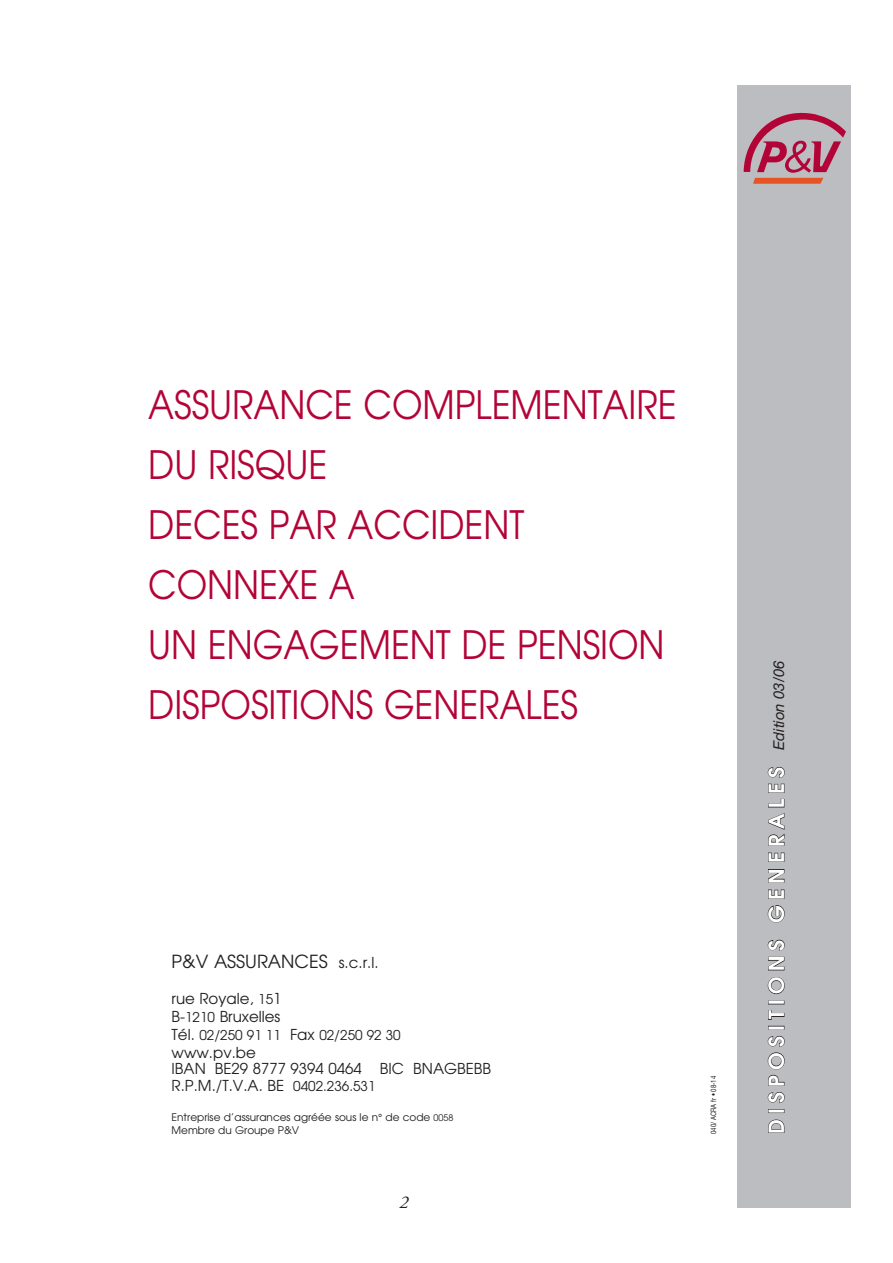
<style>
.page{position:relative;width:893px;height:1263px;background:#fff}
.page>*{position:absolute;margin:0;border:0;box-sizing:border-box;transform-origin:0 0}
.t1{font:39px/60px "Te X Gyre Adventor";color:#b30437;scale:.9 1}
.t2{font:700 21px "Te X Gyre Adventor";letter-spacing:.25em;color:#fff}
.t3{font:18px "Te X Gyre Adventor";color:#231f20}
.t4{font:italic 18px "Adobe Garamond Pro";color:#231f20}
.t5{font:15px/16.5px "Te X Gyre Adventor";color:#231f20}
.t6{font:13.5px "Te X Gyre Adventor";color:#231f20}
.t7{font:10.5px/12.6px "Te X Gyre Adventor";color:#231f20}
.t8{font:7.5px "Helvetica Neue LT Std";color:#231f20;scale:.8 1}
.s1{font-size:15px}
.s2{font-size:13.5px}
.s3{font-size:9px}
.s4{font-family:"Helvetica Neue LT Std";font-weight:400;font-style:italic;font-size:15px;color:#231f20}
</style>
<div class="page">
<div style="left:737px;top:85px;width:113px;height:1123px;background:#bcbdc0"></div>
<svg style="left:743px;top:113px;width:103px;height:71px"></svg>
<svg style="left:768px;top:1119px;width:17px;height:14px"></svg>
<div style="left:768px;top:1109px;width:16px;height:4px;border:1px solid #231f20"></div>
<svg style="left:767px;top:1092px;width:18px;height:11px"></svg>
<svg style="left:767px;top:1036px;width:18px;height:50px"></svg>
<div style="left:768px;top:1026px;width:16px;height:3px;border:1px solid #231f20"></div>
<svg style="left:768px;top:1010px;width:17px;height:10px"></svg>
<svg style="left:767px;top:977px;width:18px;height:17px"></svg>
<svg style="left:767px;top:939px;width:18px;height:32px"></svg>
<svg style="left:767px;top:905px;width:18px;height:18px"></svg>
<svg style="left:768px;top:889px;width:17px;height:10px"></svg>
<svg style="left:768px;top:869px;width:17px;height:14px"></svg>
<svg style="left:768px;top:852px;width:17px;height:10px"></svg>
<svg style="left:768px;top:799px;width:17px;height:47px"></svg>
<svg style="left:767px;top:767px;width:18px;height:26px"></svg>
<p class="t1" style="left:148px;top:372px;width:589px">ASSURANCE COMPLEMENTAIRE<br>DU RISQUE<br>DECES PAR ACCIDENT<br>CONNEXE A<br>UN ENGAGEMENT DE PENSION<br>DISPOSITIONS GENERALES</p>
<p class="t3" style="left:172px;top:947px;width:208px">P&amp;V ASSURANCES <span class="s1">s.c.r.l.</span></p>
<p class="t5" style="left:172px;top:988px;width:111px;line-height:18px">rue Royale, <span class="s2">15</span>1<br>B-<span class="s2">1210</span> Bruxelles</p>
<p class="t6" style="left:172px;top:1024px;width:231px"><span class="s1">Tél.</span> 02/250 91 11 <span class="s1">Fax</span> 02/250 92 30</p>
<p class="t5" style="left:172px;top:1043px;width:321px">www.pv.be<br>IBAN BE29 8777 9394 0464 BIC BNAGBEBB<br>R.P.M./T.V.A. BE <span class="s2">0402.236.531</span></p>
<p class="t7" style="left:172px;top:1110px;width:283px">Entreprise d’assurances agréée sous le n° de code <span class="s3">0058<br></span>Membre du Groupe P&amp;V</p>
<p class="t4" style="left:399px;top:1191px;width:10px">2</p>
<p class="t8" style="left:709px;top:1134px;width:74px;rotate:-90deg">040/ ACRA fr • 08-14</p>
<p class="t2" style="left:758px;top:1134px;width:475px;rotate:-90deg">DISPOSITIONS GENERALES <span class="s4">Edition 03/06</span></p>
</div>
